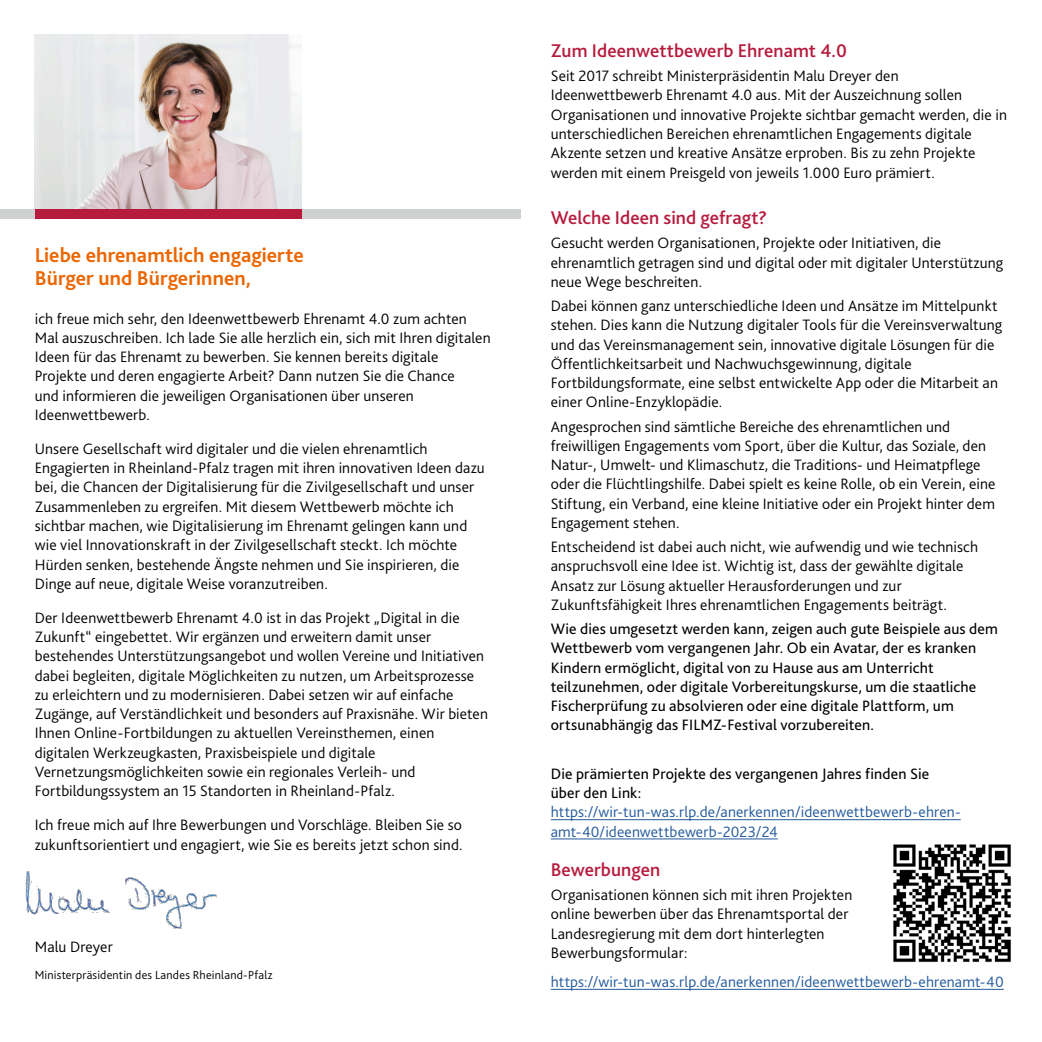
<style>
.page{position:relative;width:1042px;height:1042px;background:#fff}
.page>*{position:absolute;margin:0;border:0;box-sizing:border-box;transform-origin:0 0}
._11_Headline_Innen{font:700 21px/22.8px "Bliss 2";color:#ec6601}
._15_Thema_Headline{font:500 19.25px "Bliss 2";letter-spacing:.005em;color:#b61b3d}
._20_Copy{font:300 15.75px/19.2px "Bliss 2";letter-spacing:.005em;color:#000}
._20_Copy-2{font:15.75px/19.2px "Bliss 2";letter-spacing:.01em;color:#000}
._20_Copy-3{font:300 15.75px/19.2px "Bliss 2";letter-spacing:.01em;color:#23599b}
._40_Marginalien{font:300 12.25px "Bliss 2";letter-spacing:.02em;color:#000}
.s1{font-weight:400;color:#000}
</style>
<div class="page">
<img style="left:25px;top:871px;width:192px;height:58px">
<div style="left:0;top:209px;width:521px;height:10px;background:#cfd0d0"></div>
<img style="left:35px;top:35px;width:266px;height:174px">
<div style="left:35px;top:209px;width:266px;height:10px;background:#b61b3d"></div>
<hr style="left:551px;top:819px;width:409px;height:1px;background:#23599b">
<hr style="left:551px;top:838px;width:227px;height:1px;background:#23599b">
<hr style="left:551px;top:989px;width:453px;height:1px;background:#23599b">
<img style="left:893px;top:844px;width:118px;height:118px">
<p class="_11_Headline_Innen" style="left:35px;top:243px;width:270px">Liebe ehrenamtlich engagierte<br>Bürger und Bürgerinnen,</p>
<p class="_20_Copy" style="left:35px;top:308px;width:457px">ich freue mich sehr, den Ideenwettbewerb Ehrenamt 4.0 zum achten Mal auszuschreiben. Ich lade Sie alle herzlich ein, sich mit Ihren digitalen Ideen für das Ehrenamt zu bewerben. Sie kennen bereits digitale Projekte und deren engagierte Arbeit? Dann nutzen Sie die Chance<br>und informieren die jeweiligen Organisationen über unseren Ideenwettbewerb.</p>
<p class="_20_Copy" style="left:35px;top:439px;width:452px">Unsere Gesellschaft wird digitaler und die vielen ehrenamtlich Engagierten in Rheinland-Pfalz tragen mit ihren innovativen Ideen dazu bei, die Chancen der Digitalisierung für die Zivilgesellschaft und unser Zusammenleben zu ergreifen. Mit diesem Wettbewerb möchte ich sichtbar machen, wie Digitalisierung im Ehrenamt gelingen kann und wie viel Innovationskraft in der Zivilgesellschaft steckt. Ich möchte Hürden senken, bestehende Ängste nehmen und Sie inspirieren, die Dinge auf neue, digitale Weise voranzutreiben.</p>
<p class="_20_Copy" style="left:35px;top:607px;width:455px">Der Ideenwettbewerb Ehrenamt 4.0 ist in das Projekt „Digital in die Zukunft“ eingebettet. Wir ergänzen und erweitern damit unser bestehendes Unterstützungsangebot und wollen Vereine und Initiativen dabei begleiten, digitale Möglichkeiten zu nutzen, um Arbeitsprozesse zu erleichtern und zu modernisieren. Dabei setzen wir auf einfache Zugänge, auf Verständlichkeit und besonders auf Praxisnähe. Wir bieten Ihnen Online-Fortbildungen zu aktuellen Vereinsthemen, einen digitalen Werkzeugkasten, Praxisbeispiele und digitale Vernetzungsmöglichkeiten sowie ein regionales Verleih- und Fortbildungssystem an 15 Standorten in Rheinland-Pfalz.</p>
<p class="_20_Copy" style="left:35px;top:815px;width:429px">Ich freue mich auf Ihre Bewerbungen und Vorschläge. Bleiben Sie so zukunftsorientiert und engagiert, wie Sie es bereits jetzt schon sind.</p>
<p class="_20_Copy" style="left:35px;top:937px;width:79px">Malu Dreyer</p>
<p class="_40_Marginalien" style="left:35px;top:968px;width:239px">Ministerpräsidentin des Landes Rheinland-Pfalz</p>
<p class="_15_Thema_Headline" style="left:551px;top:39px;width:298px">Zum Ideenwettbewerb Ehrenamt 4.0</p>
<p class="_20_Copy" style="left:551px;top:66px;width:458px">Seit 2017 schreibt Ministerpräsidentin Malu Dreyer den Ideenwettbewerb Ehrenamt 4.0 aus. Mit der Auszeichnung sollen Organisationen und innovative Projekte sichtbar gemacht werden, die in unterschiedlichen Bereichen ehrenamtlichen Engagements digitale Akzente setzen und kreative Ansätze erproben. Bis zu zehn Projekte werden mit einem Preisgeld von jeweils 1.000 Euro prämiert.</p>
<p class="_15_Thema_Headline" style="left:551px;top:206px;width:218px">Welche Ideen sind gefragt?</p>
<p class="_20_Copy" style="left:551px;top:233px;width:454px">Gesucht werden Organisationen, Projekte oder Initiativen, die ehrenamtlich getragen sind und digital oder mit digitaler Unterstützung neue Wege beschreiten.</p>
<p class="_20_Copy" style="left:551px;top:296px;width:453px">Dabei können ganz unterschiedliche Ideen und Ansätze im Mittelpunkt stehen. Dies kann die Nutzung digitaler Tools für die Vereinsverwaltung und das Vereinsmanagement sein, innovative digitale Lösungen für die Öffentlichkeitsarbeit und Nachwuchsgewinnung, digitale Fortbildungsformate, eine selbst entwickelte App oder die Mitarbeit an einer Online-Enzyklopädie.</p>
<p class="_20_Copy" style="left:551px;top:416px;width:446px">Angesprochen sind sämtliche Bereiche des ehrenamtlichen und freiwilligen Engagements vom Sport, über die Kultur, das Soziale, den Natur-, Umwelt- und Klimaschutz, die Traditions- und Heimatpflege oder die Flüchtlingshilfe. Dabei spielt es keine Rolle, ob ein Verein, eine Stiftung, ein Verband, eine kleine Initiative oder ein Projekt hinter dem Engagement stehen.</p>
<p class="_20_Copy" style="left:551px;top:537px;width:429px">Entscheidend ist dabei auch nicht, wie aufwendig und wie technisch anspruchsvoll eine Idee ist. Wichtig ist, dass der gewählte digitale Ansatz zur Lösung aktueller Herausforderungen und zur Zukunftsfähigkeit Ihres ehrenamtlichen Engagements beiträgt.</p>
<p class="_20_Copy-2" style="left:551px;top:619px;width:449px">Wie dies umgesetzt werden kann, zeigen auch gute Beispiele aus dem Wettbewerb vom vergangenen Jahr. Ob ein Avatar, der es kranken Kindern ermöglicht, digital von zu Hause aus am Unterricht teilzunehmen, oder digitale Vorbereitungskurse, um die staatliche Fischerprüfung zu absolvieren oder eine digitale Plattform, um ortsunabhängig das FILMZ-Festival vorzubereiten.</p>
<p class="_20_Copy-3" style="left:551px;top:763px;width:411px"><span class="s1">Die prämierten Projekte des vergangenen Jahres finden Sie über den Link: </span>https://wir-tun-was.rlp.de/anerkennen/ideenwettbewerb-ehren&shy;amt-40/ideenwettbewerb-2023/24</p>
<p class="_15_Thema_Headline" style="left:551px;top:857px;width:111px">Bewerbungen</p>
<p class="_20_Copy" style="left:551px;top:885px;width:303px">Organisationen können sich mit ihren Projekten online bewerben über das Ehrenamtsportal der Landesregierung mit dem dort hinterlegten Bewerbungsformular:</p>
<p class="_20_Copy-3" style="left:551px;top:971px;width:454px">https://wir-tun-was.rlp.de/anerkennen/ideenwettbewerb-ehrenamt-40</p>
</div>
